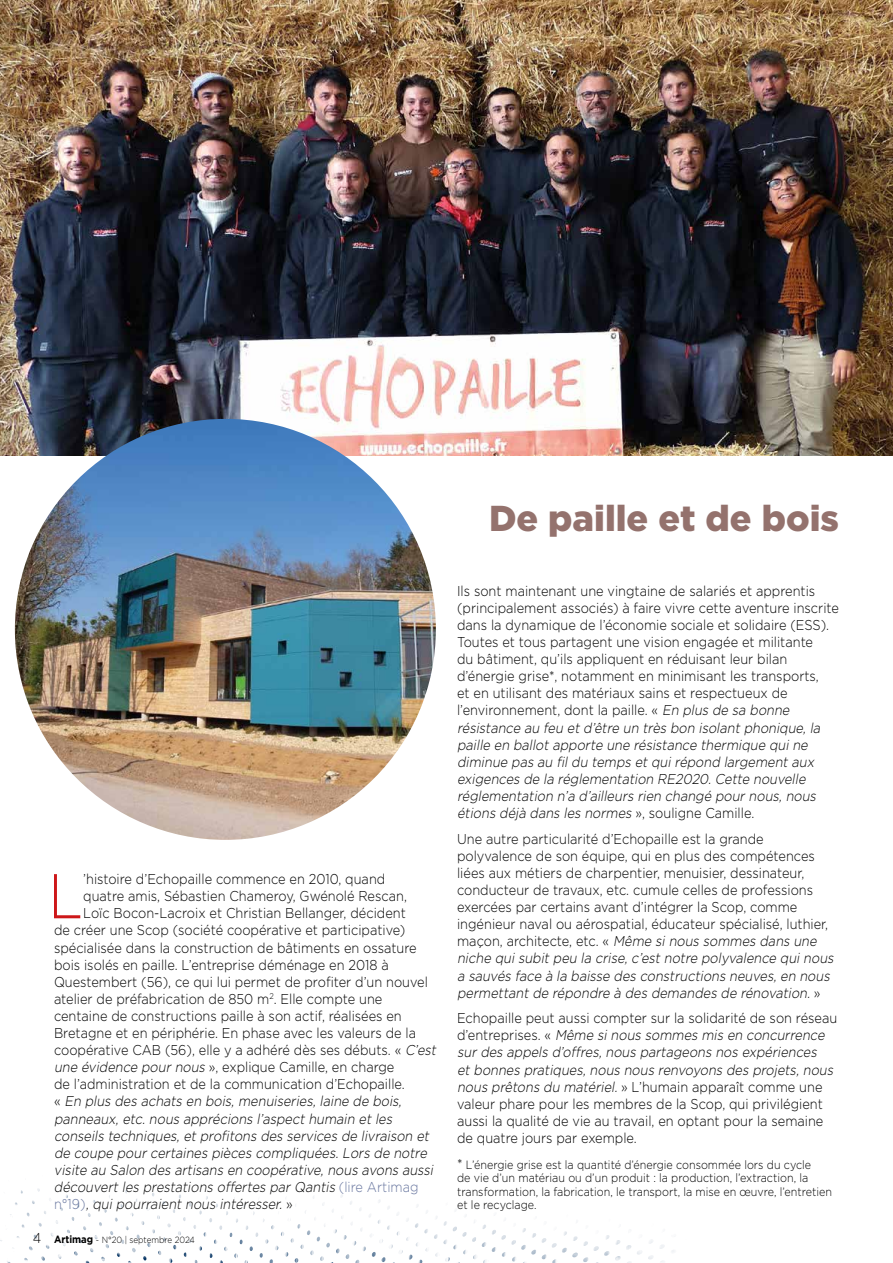
<style>
.page{position:relative;width:893px;height:1263px;background:#fff}
.page>*{position:absolute;margin:0;border:0;box-sizing:border-box;transform-origin:0 0}
.t1{font:300 63.15px "Gotham";color:#cd1719;scale:.9 1}
.t2{font:900 36px "Gotham";color:#94726d}
.t3{font:300 14.25px/17.1px "Gotham";color:#000;scale:.9 1}
.t4{font:italic 300 14.25px "Gotham";color:#000;scale:.9 1}
.t5{font:300 12px/13.5px "Gotham";color:#000;scale:.9 1}
.t6{font:300 9px "Gotham";color:#000;scale:.9 1}
.s1{font-style:italic}
.s2{font-style:normal}
.s3{font-style:normal;color:#68769f}
.s4{font-size:14.25px}
.s5{font-weight:700;font-size:10.5px}
</style>
<div class="page">
<svg style="left:0;top:1186px;width:675px;height:77px"></svg>
<img style="left:0;top:0;width:893px;height:455px">
<img style="left:15px;top:419px;width:421px;height:421px;border-radius:210px">
<h1 class="t1" style="left:48px;top:856px;width:41px">L</h1>
<p class="t3" style="left:83px;top:870px;width:337px">’histoire d’Echopaille commence en 2010, quand</p>
<p class="t3" style="left:83px;top:887px;width:361px">quatre amis, Sébastien Chameroy, Gwénolé Rescan,</p>
<p class="t3" style="left:83px;top:904px;width:360px">Loïc Bocon-Lacroix et Christian Bellanger, décident</p>
<p class="t3" style="left:54px;top:921px;width:392px">de créer une Scop (société coopérative et participative)</p>
<p class="t3" style="left:54px;top:938px;width:404px">spécialisée dans la construction de bâtiments en ossature</p>
<p class="t3" style="left:54px;top:956px;width:373px">bois isolés en paille. L’entreprise déménage en 2018 à</p>
<p class="t3" style="left:54px;top:973px;width:417px">Questembert (56), ce qui lui permet de profiter d’un nouvel</p>
<p class="t3" style="left:54px;top:990px;width:366px">atelier de préfabrication de 850 m<sup>2</sup>. Elle compte une</p>
<p class="t3" style="left:54px;top:1007px;width:388px">centaine de constructions paille à son actif, réalisées en</p>
<p class="t3" style="left:54px;top:1024px;width:404px">Bretagne et en périphérie. En phase avec les valeurs de la</p>
<p class="t3" style="left:54px;top:1041px;width:429px">coopérative CAB (56), elle y a adhéré dès ses débuts. « <span class="s1">C’est</span></p>
<p class="t3" style="left:54px;top:1058px;width:380px"><span class="s1">une évidence pour nous</span> », explique Camille, en charge</p>
<p class="t3" style="left:54px;top:1075px;width:391px">de l’administration et de la communication d’Echopaille.</p>
<p class="t4" style="left:54px;top:1092px;width:391px"><span class="s2">«</span> En plus des achats en bois, menuiseries, laine de bois,</p>
<p class="t4" style="left:54px;top:1109px;width:380px">panneaux, etc. nous apprécions l’aspect humain et les</p>
<p class="t4" style="left:54px;top:1126px;width:421px">conseils techniques, et profitons des services de livraison et</p>
<p class="t4" style="left:54px;top:1144px;width:419px">de coupe pour certaines pièces compliquées. Lors de notre</p>
<p class="t4" style="left:54px;top:1161px;width:426px">visite au Salon des artisans en coopérative, nous avons aussi</p>
<p class="t4" style="left:54px;top:1178px;width:407px">découvert les prestations offertes par Qantis <span class="s3">( l i r e A r t i m a g</span></p>
<p class="t4" style="left:54px;top:1195px;width:267px"><span class="s3">n ° 1 9 )</span> , qui pourraient nous intéresser. <span class="s2">»</span></p>
<p class="t6" style="left:33px;top:1234px;width:182px"><span class="s4">4</span> <span class="s5">Artimag</span> - N°20 | septembre 2024</p>
<h2 class="t2" style="left:489px;top:498px;width:351px">De paille et de bois</h2>
<p class="t3" style="left:457px;top:582px;width:426px">Ils sont maintenant une vingtaine de salariés et apprentis (principalement associés) à faire vivre cette aventure inscrite dans la dynamique de l’économie sociale et solidaire (ESS).<br>Toutes et tous partagent une vision engagée et militante<br>du bâtiment, qu’ils appliquent en réduisant leur bilan d’énergie grise*, notamment en minimisant les transports,<br>et en utilisant des matériaux sains et respectueux de l’environnement, dont la paille. « <span class="s1">En plus de sa bonne résistance au feu et d’être un très bon isolant phonique, la paille en ballot apporte une résistance thermique qui ne diminue pas au fil du temps et qui répond largement aux exigences de la réglementation RE2020. Cette nouvelle réglementation n’a d’ailleurs rien changé pour nous, nous étions déjà dans les normes</span> » , s o u l i g n e C a m i l l e .</p>
<p class="t3" style="left:457px;top:830px;width:423px">Une autre particularité d’Echopaille est la grande polyvalence de son équipe, qui en plus des compétences liées aux métiers de charpentier, menuisier, dessinateur, conducteur de travaux, etc. cumule celles de professions exercées par certains avant d’intégrer la Scop, comme ingénieur naval ou aérospatial, éducateur spécialisé, luthier, maçon, architecte, etc. « <span class="s1">Même si nous sommes dans une niche qui subit peu la crise, c’est notre polyvalence qui nous a sauvés face à la baisse des constructions neuves, en nous permettant de répondre à des demandes de rénovation.</span> »</p>
<p class="t3" style="left:457px;top:1009px;width:424px">Echopaille peut aussi compter sur la solidarité de son réseau d ’ e n t re p r i s e s . « <span class="s1">Même si nous sommes mis en concurrence sur des appels d’offres, nous partageons nos expériences et bonnes pratiques, nous nous renvoyons des projets, nous nous prêtons du matériel.</span> » L’humain apparaît comme une valeur phare pour les membres de la Scop, qui privilégient aussi la qualité de vie au travail, en optant pour la semaine de quatre jours par exemple.</p>
<p class="t5" style="left:457px;top:1157px;width:418px"><span class="s4">*</span> L’énergie grise est la quantité d’énergie consommée lors du cycle<br>de vie d’un matériau ou d’un produit : la production, l’extraction, la transformation, la fabrication, le transport, la mise en œuvre, l’entretien et le recyclage.</p>
</div>
